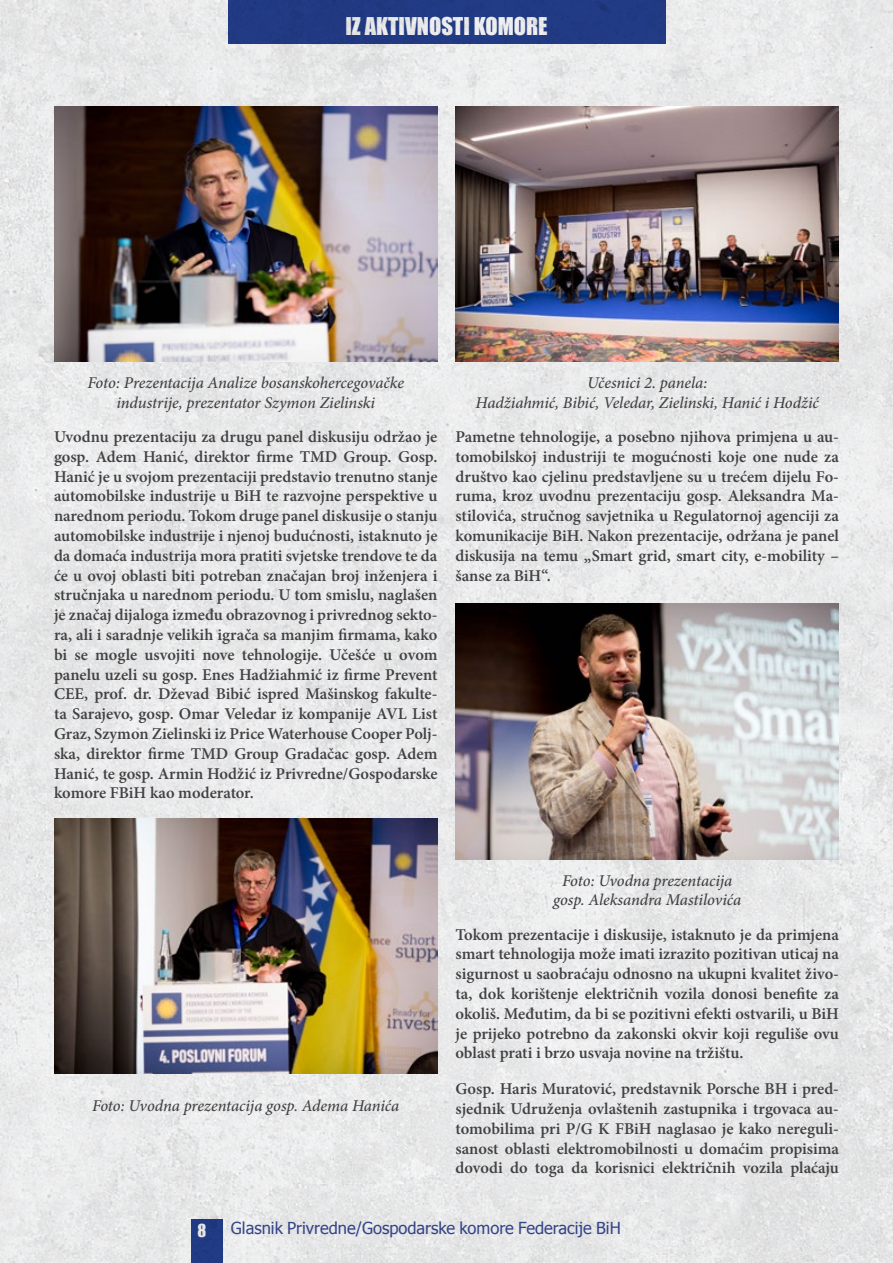
<style>
.page{position:relative;width:893px;height:1263px;background:#fff}
.page>*{position:absolute;margin:0;border:0;box-sizing:border-box;transform-origin:0 0}
.t1{font:22.5px "Impact";color:#fff}
.t2{font:600 16.5px/19.8px "Minion Pro";color:#414042;text-align:justify}
.t3{font:italic 500 16.5px/19.8px "Minion Pro";letter-spacing:-.005em;color:#414042;text-align:center}
.t4{font:16.5px "Tahoma";color:#3b4d96}
.t5{font:16.5px "Impact";color:#fff}
</style>
<div class="page">
<img style="left:0;top:0;width:893px;height:1263px">
<img style="left:54px;top:106px;width:383px;height:256px">
<img style="left:54px;top:818px;width:383px;height:256px">
<img style="left:455px;top:106px;width:384px;height:256px">
<img style="left:455px;top:603px;width:384px;height:256px">
<h1 class="t1" style="left:345px;top:8px;width:204px">IZ AKTIVNOSTI KOMORE</h1>
<p class="t3" style="left:87px;top:373px;width:318px">Foto: Prezentacija Analize bosanskohercegovačke industrije, prezentator Szymon Zielinski</p>
<p class="t2" style="left:54px;top:427px;width:385px">Uvodnu prezentaciju za drugu panel diskusiju održao je gosp. Adem Hanić, direktor firme TMD Group. Gosp.<br>Hanić je u svojom prezentaciji predstavio trenutno stanje automobilske industrije u BiH te razvojne perspektive u narednom periodu. Tokom druge panel diskusije o stanju automobilske industrije i njenoj budućnosti, istaknuto je da domaća industrija mora pratiti svjetske trendove te da će u ovoj oblasti biti potreban značajan broj inženjera i stručnjaka u narednom periodu. U tom smislu, naglašen je značaj dijaloga između obrazovnog i privrednog sekto&shy;ra, ali i saradnje velikih igrača sa manjim firmama, kako bi se mogle usvojiti nove tehnologije. Učešće u ovom panelu uzeli su gosp. Enes Hadžiahmić iz firme Prevent CEE, prof. dr. Dževad Bibić ispred Mašinskog fakulte&shy;ta Sarajevo, gosp. Omar Veledar iz kompanije AVL List Graz, Szymon Zielinski iz Price Waterhouse Cooper Polj&shy;ska, direktor firme TMD Group Gradačac gosp. Adem Hanić, te gosp. Armin Hodžić iz Privredne/Gospodarske komore FBiH kao moderator.</p>
<p class="t3" style="left:476px;top:373px;width:345px">Učesnici 2. panela:<br>Hadžiahmić, Bibić, Veledar, Zielinski, Hanić i Hodžić</p>
<p class="t2" style="left:455px;top:427px;width:385px">Pametne tehnologije, a posebno njihova primjena u au&shy;tomobilskoj industriji te mogućnosti koje one nude za društvo kao cjelinu predstavljene su u trećem dijelu Fo&shy;ruma, kroz uvodnu prezentaciju gosp. Aleksandra Ma&shy;stilovića, stručnog savjetnika u Regulatornoj agenciji za komunikacije BiH. Nakon prezentacije, održana je panel diskusija na temu „Smart grid, smart city, e-mobility – šanse za BiH“.</p>
<p class="t3" style="left:92px;top:1096px;width:309px">Foto: Uvodna prezentacija gosp. Adema Hanića</p>
<p class="t3" style="left:553px;top:870px;width:190px">Foto: Uvodna prezentacija gosp. Aleksandra Mastilovića</p>
<p class="t2" style="left:455px;top:924px;width:385px">Tokom prezentacije i diskusije, istaknuto je da primjena smart tehnologija može imati izrazito pozitivan uticaj na sigurnost u saobraćaju odnosno na ukupni kvalitet živo&shy;ta, dok korištenje električnih vozila donosi benefite za okoliš. Međutim, da bi se pozitivni efekti ostvarili, u BiH je prijeko potrebno da zakonski okvir koji reguliše ovu oblast prati i brzo usvaja novine na tržištu.</p>
<p class="t2" style="left:455px;top:1079px;width:385px">Gosp. Haris Muratović, predstavnik Porsche BH i pred&shy;sjednik Udruženja ovlaštenih zastupnika i trgovaca au&shy;tomobilima pri P/G K FBiH naglasao je kako nereguli&shy;sanost oblasti elektromobilnosti u domaćim propisima dovodi do toga da korisnici električnih vozila plaćaju</p>
<p class="t5" style="left:197px;top:1218px;width:10px">8</p>
<p class="t4" style="left:231px;top:1217px;width:391px">Glasnik Privredne/Gospodarske komore Federacije BiH</p>
</div>
